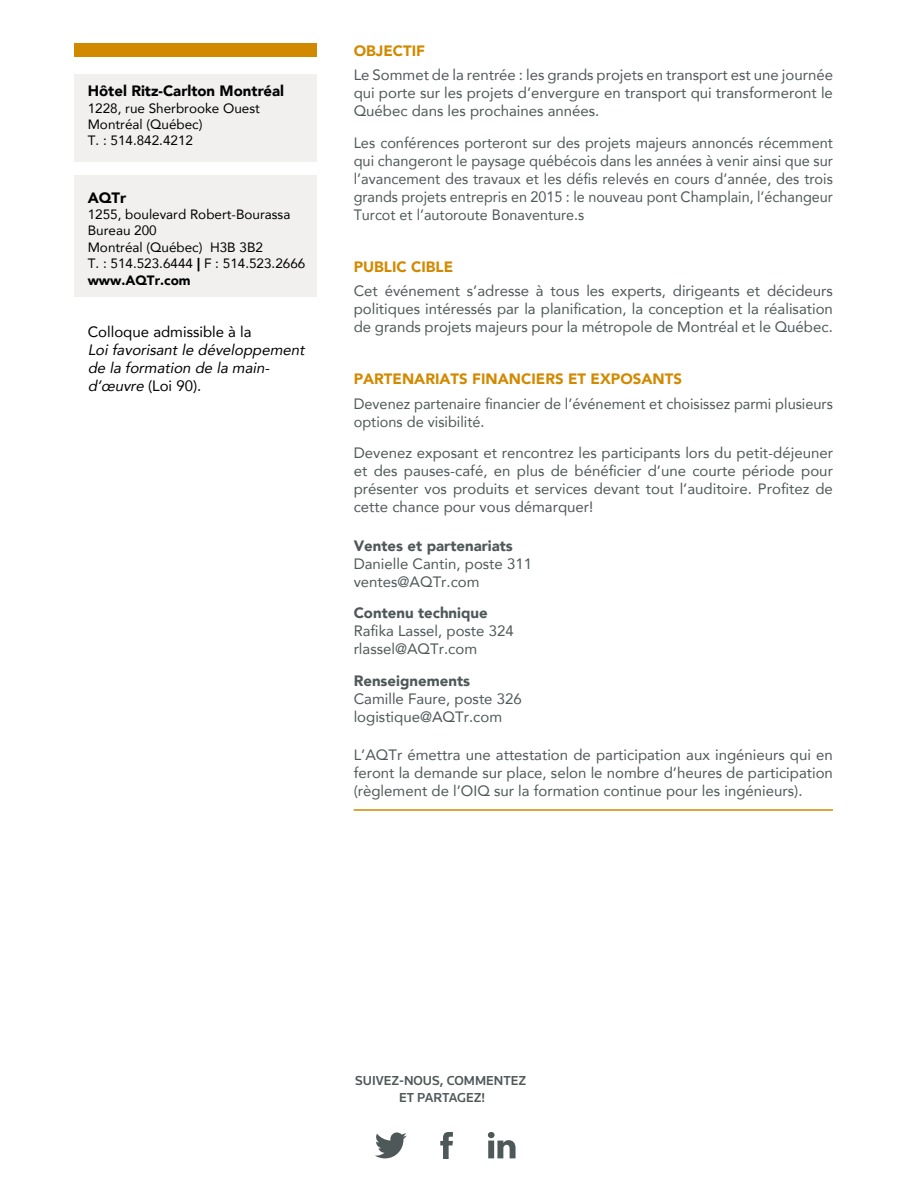
<style>
.page{position:relative;width:918px;height:1188px;background:#fff}
.page>*{position:absolute;margin:0;border:0;box-sizing:border-box;transform-origin:0 0}
.t1{font:15px/18px "Avenir";color:#4f5858;text-align:justify}
.t2{font:italic 15px/18px "Avenir";color:#000}
.t3{font:900 15px "Avenir";color:#d18a00}
.t4{font:900 15px "Avenir";color:#4f5858}
.t5{font:900 15px "Avenir";color:#000}
.t6{font:15px "Avenir";color:#000}
.t7{font:13.5px/16.5px "Avenir";color:#000}
.t8{font:500 13.5px/16.5px "Knowledge";color:#4f5858;text-align:center}
.s1{font-weight:900}
.s2{font-style:normal}
</style>
<div class="page">
<div style="left:74px;top:74px;width:243px;height:88px;background:#f1f0ef"></div>
<div style="left:74px;top:176px;width:243px;height:121px;background:#f1f0ef"></div>
<div style="left:74px;top:44px;width:243px;height:13px;background:#d18a00"></div>
<hr style="left:354px;top:809px;width:479px;height:2px;background:#d18a00">
<svg style="left:375px;top:1132px;width:32px;height:26px"></svg>
<svg style="left:488px;top:1132px;width:28px;height:26px"></svg>
<svg style="left:440px;top:1132px;width:13px;height:27px"></svg>
<p class="t5" style="left:88px;top:78px;width:198px">Hôtel Ritz-Carlton Montréal</p>
<p class="t7" style="left:88px;top:99px;width:174px">1228, rue Sherbrooke Ouest<br>Montréal (Québec)<br>T. : 514.842.4212</p>
<p class="t5" style="left:88px;top:184px;width:40px">AQTr</p>
<p class="t7" style="left:88px;top:206px;width:219px">1255, boulevard Robert-Bourassa<br>Bureau 200<br>Montréal (Québec) H3B 3B2<br>T. : 514.523.6444 <span class="s1">|</span> F : 514.523.2666 <span class="s1">www.AQTr.com</span></p>
<p class="t6" style="left:88px;top:320px;width:165px">Colloque admissible à la</p>
<p class="t2" style="left:88px;top:340px;width:222px">Loifavorisantle développement de la formation de la main&shy;d’œuvre <span class="s2">(Loi 90).</span></p>
<p class="t3" style="left:354px;top:37px;width:73px">OBJECTIF</p>
<p class="t1" style="left:354px;top:66px;width:481px">Le Sommet de la rentrée : les grands projets en transport est une journée qui porte sur les projets d’envergure en transport qui transformeront le Québec dans les prochaines années.</p>
<p class="t1" style="left:354px;top:133px;width:481px">Les conférences porteront sur des projets majeurs annoncés récemment qui changeront le paysage québécois dans les années à venir ainsi que sur l’avancement des travaux et les défis relevés en cours d’année, des trois grands projets entrepris en 2015 : le nouveau pont Champlain, l’échangeur Turcot et l’autoroute Bonaventure.s</p>
<p class="t3" style="left:354px;top:253px;width:101px">PUBLIC CIBLE</p>
<p class="t1" style="left:354px;top:282px;width:481px">Cet événement s’adresse à tous les experts, dirigeants et décideurs politiques intéressés par la planification, la conception et la réalisation de grands projets majeurs pour la métropole de Montréal et le Québec.</p>
<p class="t3" style="left:354px;top:366px;width:330px">PARTENARIATS FINANCIERS ET EXPOSANTS</p>
<p class="t1" style="left:354px;top:394px;width:481px">Devenez partenaire financier de l’événement et choisissez parmi plusieurs options de visibilité.</p>
<p class="t1" style="left:354px;top:444px;width:481px">Devenez exposant et rencontrez les participants lors du petit-déjeuner et des pauses-café, en plus de bénéficier d’une courte période pour présenter vos produits et services devant tout l’auditoire. Profitez de cette chance pour vous démarquer!</p>
<p class="t4" style="left:354px;top:532px;width:161px">Ventes et partenariats</p>
<p class="t1" style="left:354px;top:554px;width:180px">Danielle Cantin, poste 311 ventes@AQTr.com</p>
<p class="t4" style="left:354px;top:600px;width:136px">Contenu technique</p>
<p class="t1" style="left:354px;top:621px;width:162px">Rafika Lassel, poste 324 rlassel@AQTr.com</p>
<p class="t4" style="left:354px;top:667px;width:118px">Renseignements</p>
<p class="t1" style="left:354px;top:689px;width:170px">Camille Faure, poste 326 logistique@AQTr.com</p>
<p class="t1" style="left:354px;top:745px;width:481px">L’AQTr émettra une attestation de participation aux ingénieurs qui en feront la demande sur place, selon le nombre d’heures de participation (règlement de l’OIQ sur la formation continue pour les ingénieurs).</p>
<p class="t8" style="left:355px;top:1072px;width:173px">SUIVEZ-NOUS, COMMENTEZ<br>ET PARTAGEZ!</p>
</div>
